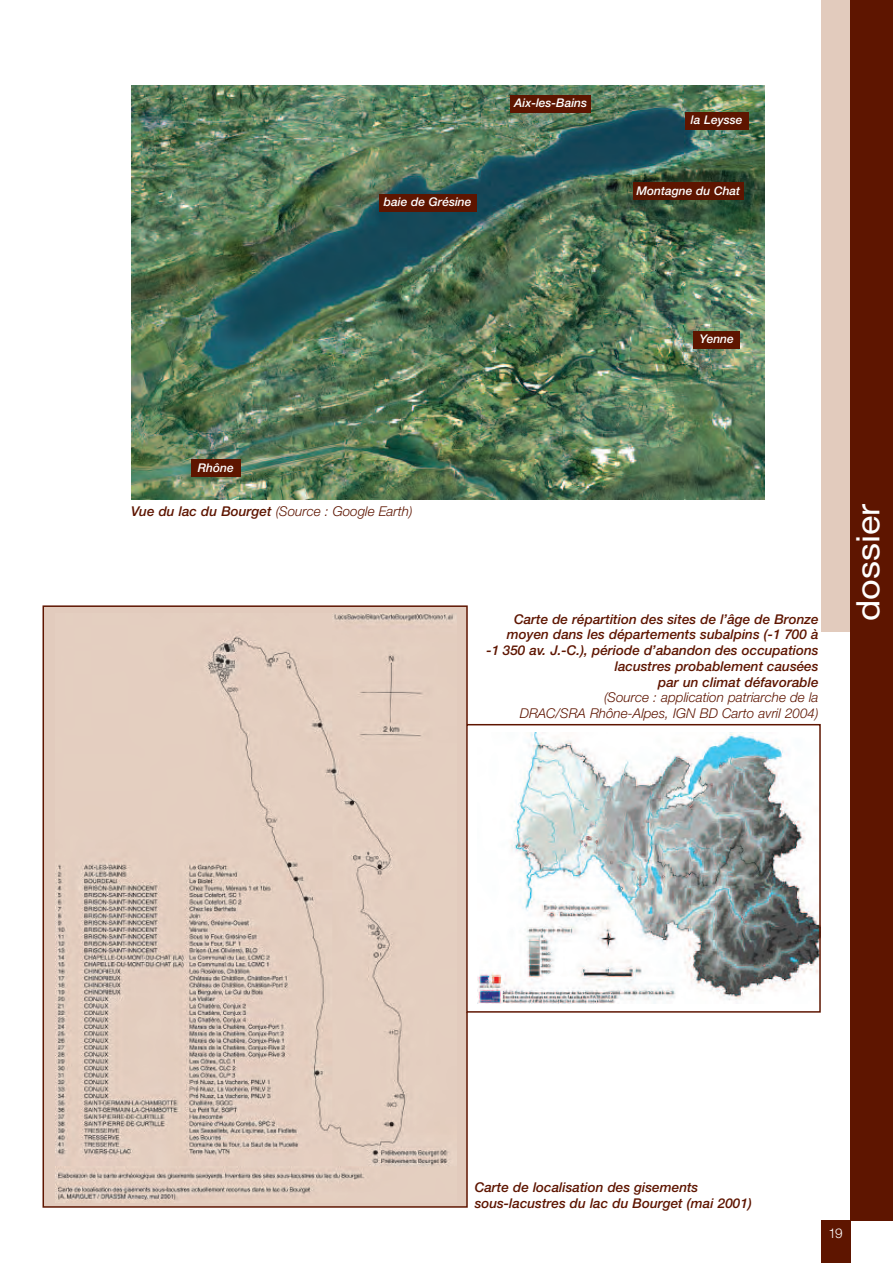
<style>
.page{position:relative;width:893px;height:1263px;background:#fff}
.page>*{position:absolute;margin:0;border:0;box-sizing:border-box;transform-origin:0 0}
.t1{font:32.4px "Helvetica Neue";color:#fff;scale:1.11 1}
.t2{font:italic 500 13.5px/15.8px "Helvetica Neue";color:#5e1500;text-align:right}
.t3{font:italic 300 13.5px/15.8px "Helvetica Neue";color:#5e1500;text-align:right}
.t4{font:300 13.5px "Helvetica Neue";color:#fff}
.t5{font:italic 500 12px "Helvetica Neue";color:#fff}
.s1{font-weight:500}
</style>
<div class="page">
<div style="left:821px;top:1220px;width:29px;height:43px;background:#5e1500"></div>
<div style="left:821px;top:0;width:29px;height:631px;background:#e2cbbd"></div>
<div style="left:43px;top:606px;width:424px;height:601px;background:#e2cbbd"></div>
<img style="left:56px;top:613px;width:400px;height:590px">
<div style="left:43px;top:605px;width:425px;height:603px;border:2px solid #5e1500"></div>
<div style="left:850px;top:0;width:43px;height:1220px;background:#5e1500"></div>
<img style="left:131px;top:85px;width:634px;height:415px">
<div style="left:379px;top:194px;width:97px;height:17px;background:#5e1500"></div>
<div style="left:510px;top:96px;width:81px;height:17px;background:#5e1500"></div>
<div style="left:685px;top:113px;width:63px;height:17px;background:#5e1500"></div>
<div style="left:633px;top:183px;width:110px;height:17px;background:#5e1500"></div>
<div style="left:191px;top:460px;width:50px;height:17px;background:#5e1500"></div>
<div style="left:693px;top:332px;width:47px;height:17px;background:#5e1500"></div>
<img style="left:477px;top:732px;width:341px;height:271px">
<div style="left:466px;top:724px;width:355px;height:289px;border:2px solid #5e1500"></div>
<p class="t5" style="left:384px;top:197px;width:89px">baie de Grésine</p>
<p class="t5" style="left:514px;top:99px;width:74px">Aix-les-Bains</p>
<p class="t5" style="left:691px;top:116px;width:53px">la Leysse</p>
<p class="t5" style="left:636px;top:186px;width:105px">Montagne du Chat</p>
<p class="t5" style="left:198px;top:463px;width:38px">Rhône</p>
<p class="t3" style="left:131px;top:504px;width:283px"><span class="s1">Vue du lac du Bourget</span> (Source : Google Earth)</p>
<p class="t5" style="left:700px;top:335px;width:35px">Yenne</p>
<p class="t2" style="left:486px;top:612px;width:334px">Carte de répartition des sites de l’âge de Bronze moyen dans les départements subalpins (-1 700 à<br>-1 350 av. J.-C.), période d’abandon des occupations lacustres probablement causées<br>par un climat défavorable</p>
<p class="t3" style="left:520px;top:691px;width:300px">(Source : application patriarche de la<br>DRAC/SRA Rhône-Alpes, IGN BD Carto avril 2004)</p>
<h1 class="t1" style="left:856px;top:621px;width:107px;rotate:-90deg">dossier</h1>
<p class="t2" style="left:475px;top:1181px;width:279px;text-align:left">Carte de localisation des gisements sous-lacustres du lac du Bourget (mai 2001)</p>
<p class="t4" style="left:828px;top:1228px;width:16px">19</p>
</div>
